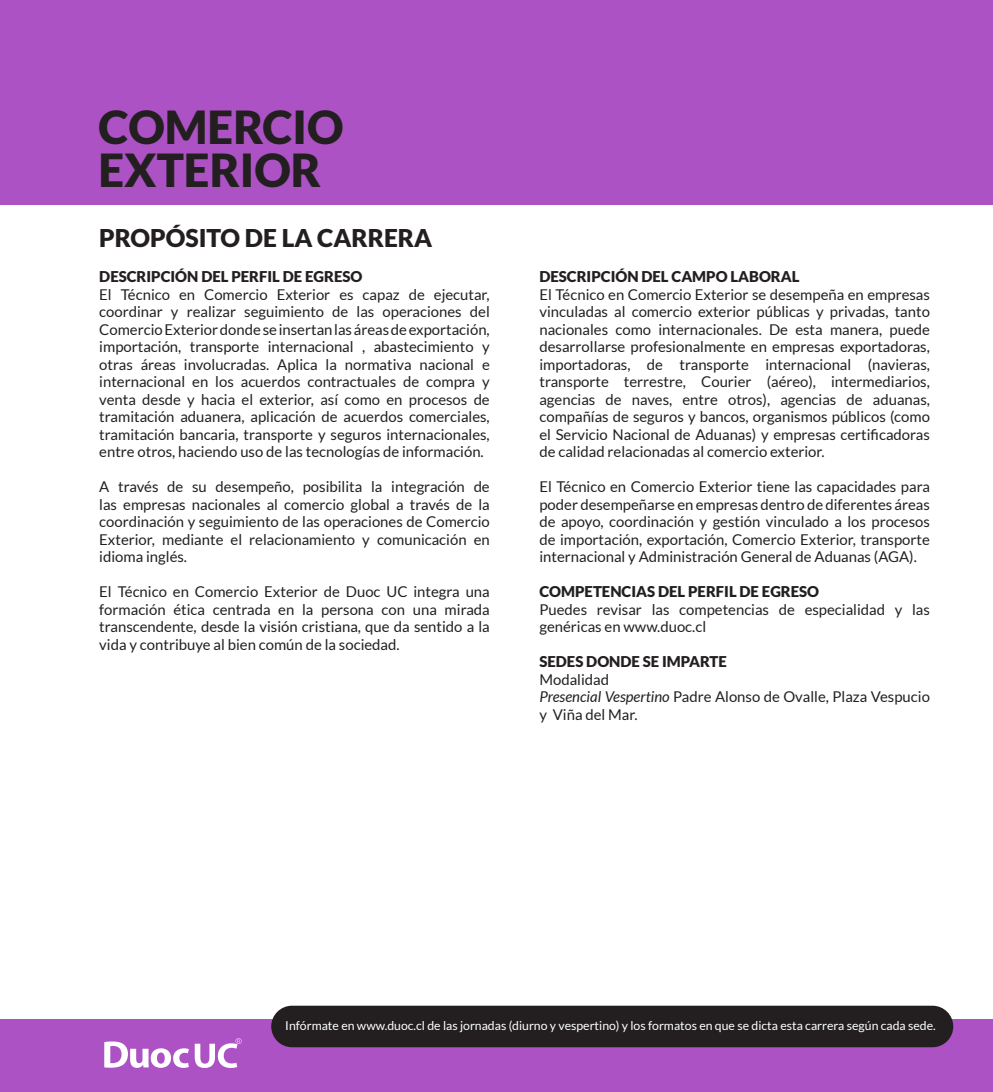
<style>
.page{position:relative;width:993px;height:1092px;background:#fff}
.page>*{position:absolute;margin:0;border:0;box-sizing:border-box;transform-origin:0 0}
.t1{font:900 45.5px "Lato";color:#231f20}
.t2{font:900 24.5px "Lato";color:#231f20}
.t3{font:14.88px/17.5px "Lato";color:#231f20;text-align:justify}
.t4{font:900 14.88px "Lato";color:#231f20}
.t5{font:12.25px "Lato";color:#fff}
.s1{font-style:italic}
</style>
<div class="page">
<div style="left:0;top:1019px;width:992px;height:72px;background:#ac52c4"></div>
<div style="left:271px;top:1005px;width:681px;height:42px;background:#231f20;border-radius:21px"></div>
<div style="left:0;top:0;width:992px;height:204px;background:#ac52c4"></div>
<svg style="left:104px;top:1041px;width:85px;height:26px"></svg>
<svg style="left:195px;top:1038px;width:46px;height:29px"></svg>
<p class="t1" style="left:98px;top:100px;width:246px">COMERCIO</p>
<p class="t1" style="left:98px;top:144px;width:224px">EXTERIOR</p>
<h2 class="t2" style="left:99px;top:224px;width:334px">PROPÓSITO DE LA CARRERA</h2>
<p class="t4" style="left:99px;top:268px;width:264px">DESCRIPCIÓN DEL PERFIL DE EGRESO</p>
<p class="t3" style="left:99px;top:285px;width:392px">El Técnico en Comercio Exterior es capaz de ejecutar, coordinar y realizar seguimiento de las operaciones del Comercio Exterior donde se insertan las áreas de exportación, importación, transporte internacional , abastecimiento y otras áreas involucradas. Aplica la normativa nacional e internacional en los acuerdos contractuales de compra y venta desde y hacia el exterior, así como en procesos de tramitación aduanera, aplicación de acuerdos comerciales, tramitación bancaria, transporte y seguros internacionales, entre otros, haciendo uso de las tecnologías de información.</p>
<p class="t3" style="left:99px;top:478px;width:392px">A través de su desempeño, posibilita la integración de las empresas nacionales al comercio global a través de la coordinación y seguimiento de las operaciones de Comercio Exterior, mediante el relacionamiento y comunicación en idioma inglés.</p>
<p class="t3" style="left:99px;top:583px;width:392px">El Técnico en Comercio Exterior de Duoc UC integra una formación ética centrada en la persona con una mirada transcendente, desde la visión cristiana, que da sentido a la vida y contribuye al bien común de la sociedad.</p>
<p class="t4" style="left:539px;top:268px;width:261px">DESCRIPCIÓN DEL CAMPO LABORAL</p>
<p class="t3" style="left:539px;top:285px;width:392px">El Técnico en Comercio Exterior se desempeña en empresas vinculadas al comercio exterior públicas y privadas, tanto nacionales como internacionales. De esta manera, puede desarrollarse profesionalmente en empresas exportadoras, importadoras, de transporte internacional (navieras, transporte terrestre, Courier (aéreo), intermediarios, agencias de naves, entre otros), agencias de aduanas, compañías de seguros y bancos, organismos públicos (como el Servicio Nacional de Aduanas) y empresas certificadoras de calidad relacionadas al comercio exterior.</p>
<p class="t3" style="left:539px;top:478px;width:392px">El Técnico en Comercio Exterior tiene las capacidades para poder desempeñarse en empresas dentro de diferentes áreas de apoyo, coordinación y gestión vinculado a los procesos de importación, exportación, Comercio Exterior, transporte internacional y Administración General de Aduanas (AGA).</p>
<p class="t4" style="left:539px;top:583px;width:281px">COMPETENCIAS DEL PERFIL DE EGRESO</p>
<p class="t3" style="left:539px;top:600px;width:392px">Puedes revisar las competencias de especialidad y las genéricas en www.duoc.cl</p>
<p class="t4" style="left:539px;top:653px;width:189px">SEDES DONDE SE IMPARTE</p>
<p class="t3" style="left:539px;top:670px;width:71px">Modalidad</p>
<p class="t3" style="left:539px;top:688px;width:392px"><span class="s1">Presencial Vespertino</span> Padre Alonso de Ovalle, Plaza Vespucio y Viña del Mar.</p>
<p class="t5" style="left:285px;top:1019px;width:652px">Infórmate en www.duoc.cl de las jornadas (diurno y vespertino) y los formatos en que se dicta esta carrera según cada sede.</p>
</div>
